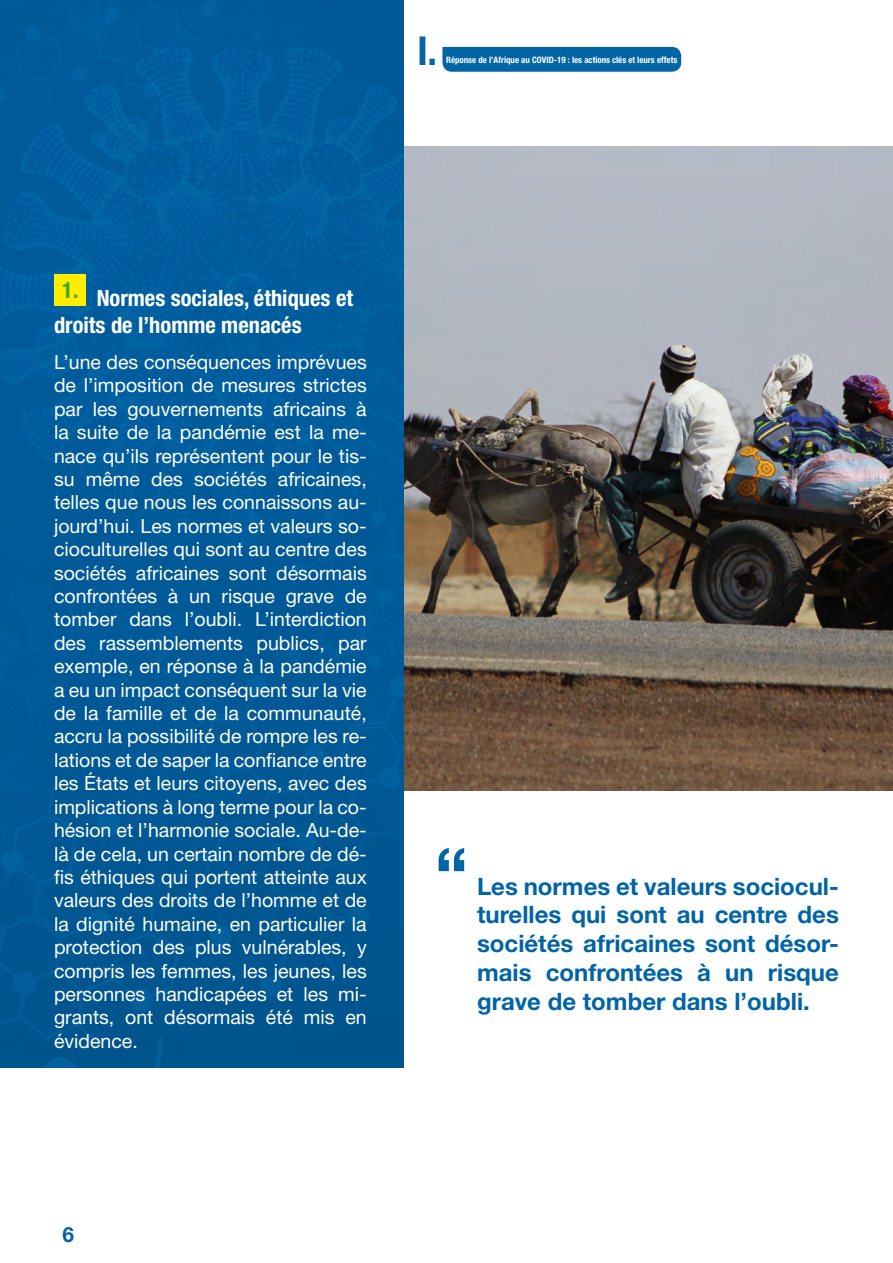
<style>
.page{position:relative;width:893px;height:1263px;background:#fff}
.page>*{position:absolute;margin:0;border:0;box-sizing:border-box;transform-origin:0 0}
.t1{font:700 72px "Helvetica Neue LT Std";color:#0064a5}
.t2{font:700 condensed 39.9px "Helvetica Neue LT Std";color:#0165a6}
.t3{font:700 24px/28.8px "Helvetica Neue LT Std";color:#0064a5;text-align:justify}
.t4{font:700 condensed 22.5px/27px "Helvetica Neue LT Std";color:#fff}
.t5{font:700 21px "Helvetica Neue LT Std";color:#0064a5}
.t6{font:19.5px/23.4px "Helvetica Neue LT Std";color:#fff;text-align:justify}
.t7{font:700 condensed 8.85px "Helvetica Neue LT Std";color:#fff}
.s1{font-size:9px}
</style>
<div class="page">
<img style="left:404px;top:147px;width:489px;height:644px">
<img style="left:0;top:0;width:404px;height:1067px">
<div style="left:54px;top:274px;width:32px;height:32px;background:#ffed00"></div>
<div style="left:442px;top:47px;width:239px;height:25px;background:#0165a6"></div>
<h2 class="t2" style="left:417px;top:26px;width:21px">I.</h2>
<p class="t7" style="left:446px;top:54px;width:233px">Réponse de l’Afrique au COVID-19 : les actions clés et leurs <span class="s1">effets</span></p>
<p class="t4" style="left:54px;top:284px;width:301px;text-indent:8px"><sup>1.</sup> Normes sociales, éthiques et droits de l’homme menacés</p>
<p class="t6" style="left:54px;top:350px;width:314px">L’une des conséquences imprévues de l’imposition de mesures strictes par les gouvernements africains à la suite de la pandémie est la me&shy;nace qu’ils représentent pour le tis&shy;su même des sociétés africaines, telles que nous les connaissons au&shy;jourd’hui. Les normes et valeurs so&shy;cioculturelles qui sont au centre des sociétés africaines sont désormais confrontées à un risque grave de tomber dans l’oubli. L’interdiction des rassemblements publics, par exemple, en réponse à la pandémie a eu un impact conséquent sur la vie de la famille et de la communauté, accru la possibilité de rompre les re&shy;lations et de saper la confiance entre les États et leurs citoyens, avec des implications à long terme pour la co&shy;hésion et l’harmonie sociale. Au-de&shy;là de cela, un certain nombre de dé&shy;fis éthiques qui portent atteinte aux valeurs des droits de l’homme et de la dignité humaine, en particulier la protection des plus vulnérables, y compris les femmes, les jeunes, les personnes handicapées et les mi&shy;grants, ont désormais été mis en évidence.</p>
<h1 class="t1" style="left:434px;top:829px;width:37px">‘‘</h1>
<p class="t3" style="left:477px;top:871px;width:363px">Les normes et valeurs sociocul&shy;turelles qui sont au centre des sociétés africaines sont désor&shy;mais confrontées à un risque grave de tomber dans l’oubli.</p>
<p class="t5" style="left:62px;top:1222px;width:13px">6</p>
</div>
